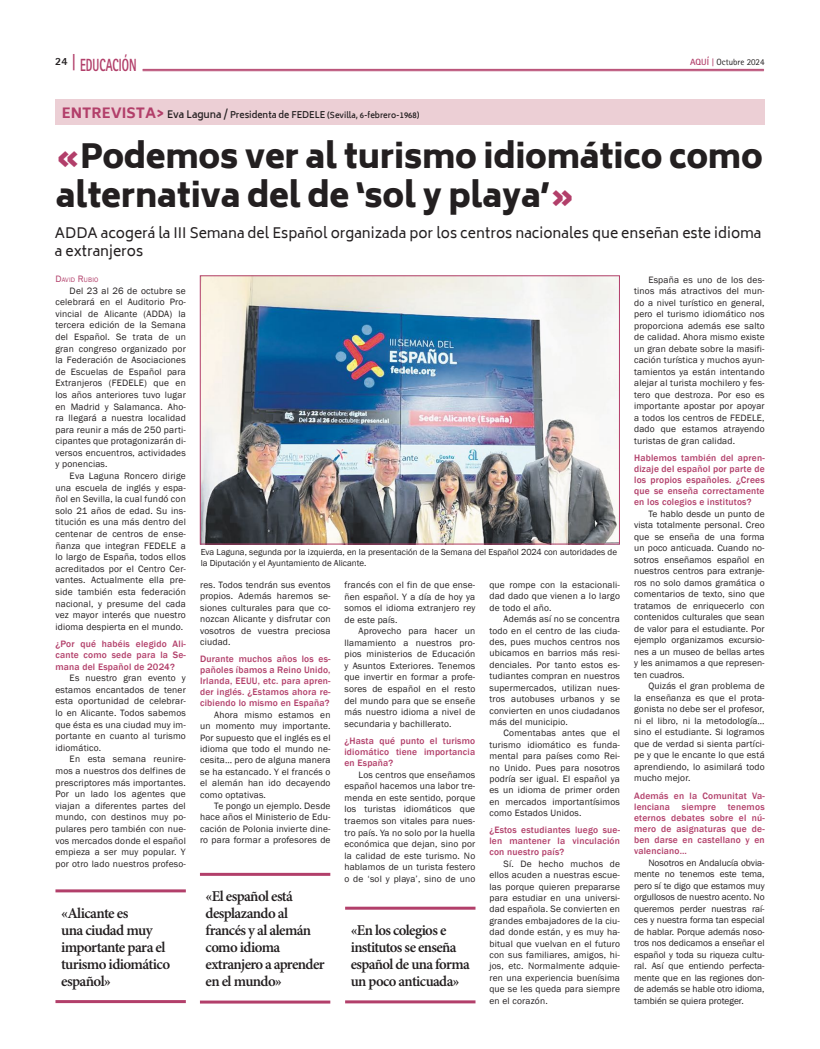
<style>
.page{position:relative;width:820px;height:1049px;background:#fff}
.page>*{position:absolute;margin:0;border:0;box-sizing:border-box;transform-origin:0 0}
.t1{font:900 33px/39.6px "Biryani";letter-spacing:-.01em;color:#231f20}
.t2{font:800 17.6px "Rotis Sans Serif Std";color:#b23f6a;scale:.64 1}
.t3{font:600 15px/17px "Minion Pro";letter-spacing:-.04em;color:#231f20}
.t4{font:14px/18px "Biryani";color:#231f20}
.t5{font:800 11px "Rotis Sans Serif Std";color:#231f20}
.t6{font:9.5px/11.5px "Franklin Gothic";letter-spacing:.02em;color:#231f20;text-align:justify}
.t7{font:500 9.5px/11.1px "Franklin Gothic";letter-spacing:.02em;color:#b23f6a;text-align:justify}
.t8{font:9px/10.8px "Franklin Gothic";color:#231f20}
.t9{font:9px "Rotis Sans Serif Std";color:#231f20}
.t10{font:600 8px "Biryani";color:#231f20}
.t11{font:6.7px "Franklin Gothic";letter-spacing:.03em;color:#b23f6a}
.s1{font-size:18.2px}
.s2{font-weight:700;color:#b23f6a}
.s3{font-family:"Rotis Serif Std";font-weight:700;color:#b23f6a}
.s4{font-weight:800;font-size:14px;color:#b23f6a}
.s5{font-size:10px}
.s6{font-size:9px}
.s7{color:#b23f6a}
.s8{font-size:9.5px}
</style>
<div class="page">
<img style="left:202px;top:277px;width:415px;height:265px">
<div style="left:200px;top:275px;width:419px;height:269px;border:1px solid #b23f6a"></div>
<hr style="left:143px;top:69px;width:620px;height:1px;background:#b23f6a">
<hr style="left:143px;top:71px;width:620px;height:1px;background:#b23f6a">
<hr style="left:55px;top:889px;width:131px;height:3px;background:#b23f6a">
<hr style="left:55px;top:1000px;width:131px;height:3px;background:#b23f6a">
<hr style="left:345px;top:907px;width:130px;height:3px;background:#b23f6a">
<hr style="left:345px;top:1000px;width:130px;height:3px;background:#b23f6a">
<hr style="left:200px;top:873px;width:130px;height:3px;background:#b23f6a">
<hr style="left:200px;top:1000px;width:130px;height:3px;background:#b23f6a">
<div style="left:55px;top:99px;width:709px;height:26px;background:#eccfd5"></div>
<h2 class="t2" style="left:72px;top:54px;width:103px"><span class="s1">|</span> EDUCACIÓN</h2>
<p class="t5" style="left:55px;top:54px;width:14px">24</p>
<p class="t9" style="left:689px;top:57px;width:76px"><span class="s2">AQUÍ</span> <span class="s3">|</span> Octubre 2024</p>
<p class="t10" style="left:62px;top:110px;width:359px"><span class="s4">ENTREVISTA&gt;</span> <span class="s5">Eva Laguna /</span> <span class="s6">Presidenta de FEDELE</span> (Sevilla, 6-febrero-1968)</p>
<h1 class="t1" style="left:56px;top:137px;width:708px"><span class="s7">«</span>Podemos ver al turismo idiomático como alternativa del de ‘sol y playa’<span class="s7">»</span></h1>
<h3 class="t4" style="left:55px;top:224px;width:707px">ADDA acogerá la III Semana del Español organizada por los centros nacionales que enseñan este idioma a extranjeros</h3>
<p class="t11" style="left:55px;top:276px;width:44px"><span class="s8">D</span>AVID <span class="s8">R</span>UBIO</p>
<p class="t6" style="left:55px;top:285px;width:132px;text-indent:14px">Del 23 al 26 de octubre se celebrará en el Auditorio Pro&shy;vincial de Alicante (ADDA) la tercera edición de la Semana del Español. Se trata de un gran congreso organizado por la Federación de Asociaciones de Escuelas de Español para Extranjeros (FEDELE) que en los años anteriores tuvo lugar en Madrid y Salamanca. Aho&shy;ra llegará a nuestra localidad para reunir a más de 250 parti&shy;cipantes que protagonizarán di&shy;versos encuentros, actividades y ponencias.</p>
<p class="t6" style="left:55px;top:470px;width:132px;text-indent:14px">Eva Laguna Roncero dirige una escuela de inglés y espa&shy;ñol en Sevilla, la cual fundó con solo 21 años de edad. Su ins&shy;titución es una más dentro del centenar de centros de ense&shy;ñanza que integran FEDELE a lo largo de España, todos ellos acreditados por el Centro Cer&shy;vantes. Actualmente ella pre&shy;side también esta federación nacional, y presume del cada vez mayor interés que nuestro idioma despierta en el mundo.</p>
<p class="t7" style="left:55px;top:638px;width:132px">¿Por qué habéis elegido Ali&shy;cante como sede para la Se&shy;mana del Español de 2024?</p>
<p class="t6" style="left:55px;top:672px;width:132px;text-indent:14px">Es nuestro gran evento y estamos encantados de tener esta oportunidad de celebrar&shy;lo en Alicante. Todos sabemos que ésta es una ciudad muy im&shy;portante en cuanto al turismo idiomático.</p>
<p class="t6" style="left:55px;top:754px;width:132px;text-indent:14px">En esta semana reunire&shy;mos a nuestros dos delfines de prescriptores más importantes.<br>Por un lado los agentes que viajan a diferentes partes del mundo, con destinos muy po&shy;pulares pero también con nue&shy;vos mercados donde el español empieza a ser muy popular. Y por otro lado nuestros profeso-</p>
<h3 class="t3" style="left:61px;top:905px;width:110px">«Alicante es<br>una ciudad muy importante para el turismo idiomático español»</h3>
<p class="t8" style="left:200px;top:546px;width:418px">Eva Laguna, segunda por la izquierda, en la presentación de la Semana del Español 2024 con autoridades de la Diputación y el Ayuntamiento de Alicante.</p>
<p class="t6" style="left:200px;top:579px;width:132px">res. Todos tendrán sus eventos propios. Además haremos se&shy;siones culturales para que co&shy;nozcan Alicante y disfrutar con vosotros de vuestra preciosa ciudad.</p>
<p class="t7" style="left:200px;top:654px;width:132px">Durante muchos años los es&shy;pañoles íbamos a Reino Unido, Irlanda, EEUU, etc. para apren&shy;der inglés. ¿Estamos ahora re&shy;cibiendo lo mismo en España?</p>
<p class="t6" style="left:200px;top:709px;width:132px;text-indent:14px">Ahora mismo estamos en un momento muy importante.<br>Por supuesto que el inglés es el idioma que todo el mundo ne&shy;cesita… pero de alguna manera se ha estancado. Y el francés o el alemán han ido decayendo como optativas.</p>
<p class="t6" style="left:200px;top:800px;width:132px;text-indent:14px">Te pongo un ejemplo. Desde hace años el Ministerio de Edu&shy;cación de Polonia invierte dine&shy;ro para formar a profesores de</p>
<h3 class="t3" style="left:205px;top:889px;width:120px">«El español está desplazando al francés y al alemán como idioma extranjero a aprender en el mundo»</h3>
<p class="t6" style="left:344px;top:579px;width:132px">francés con el fin de que ense&shy;ñen español. Y a día de hoy ya somos el idioma extranjero rey de este país.</p>
<p class="t6" style="left:344px;top:625px;width:132px;text-indent:14px">Aprovecho para hacer un llamamiento a nuestros pro&shy;pios ministerios de Educación y Asuntos Exteriores. Tenemos que invertir en formar a profe&shy;sores de español en el resto del mundo para que se enseñe más nuestro idioma a nivel de secundaria y bachillerato.</p>
<p class="t7" style="left:344px;top:735px;width:132px">¿Hasta qué punto el turismo idiomático tiene importancia en España?</p>
<p class="t6" style="left:344px;top:769px;width:132px;text-indent:14px">Los centros que enseñamos español hacemos una labor tre&shy;menda en este sentido, porque los turistas idiomáticos que traemos son vitales para nues&shy;tro país. Ya no solo por la huella económica que dejan, sino por la calidad de este turismo. No hablamos de un turista festero o de ‘sol y playa’, sino de uno</p>
<h3 class="t3" style="left:350px;top:922px;width:120px">«En los colegios e institutos se enseña español de una forma un poco anticuada»</h3>
<p class="t6" style="left:489px;top:579px;width:132px">que rompe con la estacionali&shy;dad dado que vienen a lo largo de todo el año.</p>
<p class="t6" style="left:489px;top:614px;width:132px;text-indent:14px">Además así no se concentra todo en el centro de las ciuda&shy;des, pues muchos centros nos ubicamos en barrios más resi&shy;denciales. Por tanto estos es&shy;tudiantes compran en nuestros supermercados, utilizan nues&shy;tros autobuses urbanos y se convierten en unos ciudadanos más del municipio.</p>
<p class="t6" style="left:489px;top:728px;width:132px;text-indent:14px">Comentabas antes que el turismo idiomático es funda&shy;mental para países como Rei&shy;no Unido. Pues para nosotros podría ser igual. El español ya es un idioma de primer orden en mercados importantísimos como Estados Unidos.</p>
<p class="t7" style="left:489px;top:825px;width:132px">¿Estos estudiantes luego sue&shy;len mantener la vinculación con nuestro país?</p>
<p class="t6" style="left:489px;top:858px;width:132px;text-indent:14px">Sí. De hecho muchos de ellos acuden a nuestras escue&shy;las porque quieren prepararse para estudiar en una universi&shy;dad española. Se convierten en grandes embajadores de la ciu&shy;dad donde están, y es muy ha&shy;bitual que vuelvan en el futuro con sus familiares, amigos, hi&shy;jos, etc. Normalmente adquie&shy;ren una experiencia buenísima que se les queda para siempre en el corazón.</p>
<p class="t6" style="left:634px;top:274px;width:132px;text-indent:14px">España es uno de los des&shy;tinos más atractivos del mun&shy;do a nivel turístico en general, pero el turismo idiomático nos proporciona además ese salto de calidad. Ahora mismo existe un gran debate sobre la masifi&shy;cación turística y muchos ayun&shy;tamientos ya están intentando alejar al turista mochilero y fes&shy;tero que destroza. Por eso es importante apostar por apoyar a todos los centros de FEDELE, dado que estamos atrayendo turistas de gran calidad.</p>
<p class="t7" style="left:634px;top:452px;width:132px">Hablemos también del apren&shy;dizaje del español por parte de los propios españoles. ¿Crees que se enseña correctamente en los colegios e institutos?</p>
<p class="t6" style="left:634px;top:508px;width:132px;text-indent:14px">Te hablo desde un punto de vista totalmente personal. Creo que se enseña de una forma un poco anticuada. Cuando no&shy;sotros enseñamos español en nuestros centros para extranje&shy;ros no solo damos gramática o comentarios de texto, sino que tratamos de enriquecerlo con contenidos culturales que sean de valor para el estudiante. Por ejemplo organizamos excursio&shy;nes a un museo de bellas artes y les animamos a que represen&shy;ten cuadros.</p>
<p class="t6" style="left:634px;top:681px;width:132px;text-indent:14px">Quizás el gran problema de la enseñanza es que el prota&shy;gonista no debe ser el profesor, ni el libro, ni la metodología… sino el estudiante. Si logramos que de verdad si sienta partíci&shy;pe y que le encante lo que está aprendiendo, lo asimilará todo mucho mejor.</p>
<p class="t7" style="left:634px;top:790px;width:132px">Además en la Comunitat Va&shy;lenciana siempre tenemos eternos debates sobre el nú&shy;mero de asignaturas que de&shy;ben darse en castellano y en valenciano…</p>
<p class="t6" style="left:634px;top:857px;width:132px;text-indent:14px">Nosotros en Andalucía obvia&shy;mente no tenemos este tema, pero sí te digo que estamos muy orgullosos de nuestro acento. No queremos perder nuestras raí&shy;ces y nuestra forma tan especial de hablar. Porque además noso&shy;tros nos dedicamos a enseñar el español y toda su riqueza cultu&shy;ral. Así que entiendo perfecta&shy;mente que en las regiones don&shy;de además se hable otro idioma, también se quiera proteger.</p>
</div>
